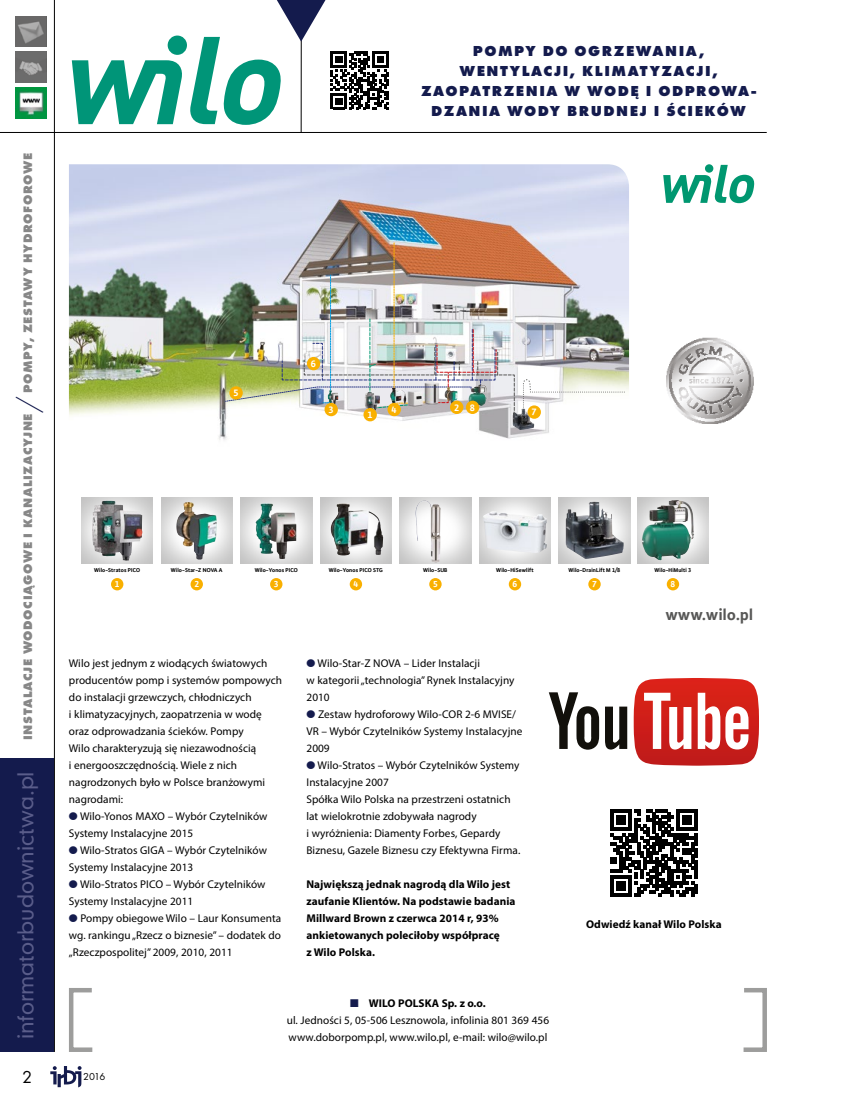
<style>
.page{position:relative;width:851px;height:1106px;background:#fff}
.page>*{position:absolute;margin:0;border:0;box-sizing:border-box;transform-origin:0 0}
.t1{font:30px "Futura TEE Ligh";color:#141b4d}
.t2{font:21px "Geometric 706 Md EU";color:#5a5d8a}
.t3{font:18px "Futura TEE";color:#000}
.t4{font:700 16.5px "WILO Plus FM";color:#575756}
.główny{font:700 15px/19.8px "Futura TEE Extr";letter-spacing:.1em;color:#141b4d;text-align:center}
.t5{font:700 12.75px "Futura TEE Extr";letter-spacing:.05em;color:#878787}
.główny-2{font:11.25px/17px "Myriad Pro";letter-spacing:.005em;color:#000}
.główny-3{font:700 11.25px/17px "Myriad Pro";letter-spacing:.005em;color:#000}
.t6{font:10.5px "Futura TEE";color:#000}
.t7{font:700 9.75px "WILO Plus FM";color:#fff}
.t8{font:700 9px "WILO Plus FM";color:#fff}
.t9{font:700 5.85px "WILO Plus FM";color:#000}
.s1{color:#141b4d}
</style>
<div class="page">
<hr style="left:54px;top:0;width:1px;height:1052px;background:#000">
<hr style="left:0;top:132px;width:766px;height:1px;background:#000">
<hr style="left:301px;top:36px;width:1px;height:97px;background:#000">
<div style="left:0;top:758px;width:54px;height:294px;background:#141b4d"></div>
<svg style="left:50px;top:1066px;width:31px;height:21px"></svg>
<img style="left:16px;top:88px;width:30px;height:30px">
<svg style="left:16px;top:16px;width:30px;height:31px"></svg>
<svg style="left:16px;top:52px;width:30px;height:30px"></svg>
<svg style="left:69px;top:988px;width:24px;height:64px"></svg>
<svg style="left:743px;top:988px;width:24px;height:64px"></svg>
<svg style="left:72px;top:0;width:316px;height:125px"></svg>
<svg style="left:610px;top:809px;width:87px;height:87px"></svg>
<img style="left:69px;top:164px;width:560px;height:276px">
<svg style="left:663px;top:165px;width:91px;height:38px"></svg>
<svg style="left:704px;top:164px;width:9px;height:9px"></svg>
<svg style="left:522px;top:379px;width:103px;height:33px"></svg>
<div style="left:111px;top:578px;width:12px;height:12px;background:#f9b000;border-radius:50%"></div>
<img style="left:81px;top:498px;width:72px;height:65px">
<img style="left:92px;top:501px;width:39px;height:59px">
<div style="left:190px;top:578px;width:13px;height:12px;background:#f9b000;border-radius:50%"></div>
<img style="left:161px;top:498px;width:71px;height:65px">
<svg style="left:180px;top:502px;width:8px;height:12px"></svg>
<div style="left:429px;top:578px;width:12px;height:12px;background:#f9b000;border-radius:50%"></div>
<img style="left:415px;top:501px;width:25px;height:61px">
<div style="left:508px;top:578px;width:13px;height:12px;background:#f9b000;border-radius:50%"></div>
<img style="left:479px;top:498px;width:71px;height:65px">
<div style="left:588px;top:578px;width:12px;height:12px;background:#f9b000;border-radius:50%"></div>
<div style="left:666px;top:578px;width:13px;height:12px;background:#f9b000;border-radius:50%"></div>
<img style="left:558px;top:498px;width:72px;height:65px">
<div style="left:349px;top:578px;width:13px;height:12px;background:#f9b000;border-radius:50%"></div>
<img style="left:320px;top:498px;width:71px;height:65px">
<svg style="left:336px;top:503px;width:6px;height:12px"></svg>
<div style="left:270px;top:578px;width:12px;height:12px;background:#f9b000;border-radius:50%"></div>
<img style="left:240px;top:498px;width:72px;height:65px">
<img style="left:255px;top:503px;width:18px;height:51px">
<svg style="left:484px;top:511px;width:9px;height:4px"></svg>
<img style="left:565px;top:501px;width:58px;height:58px">
<img style="left:512px;top:409px;width:22px;height:21px">
<img style="left:641px;top:500px;width:53px;height:61px">
<img style="left:225px;top:243px;width:290px;height:171px">
<img style="left:666px;top:337px;width:87px;height:87px">
<div style="left:363px;top:408px;width:14px;height:13px;background:#f9b000;border-radius:50%"></div>
<div style="left:450px;top:400px;width:13px;height:14px;background:#f9b000;border-radius:50%"></div>
<div style="left:324px;top:403px;width:14px;height:13px;background:#f9b000;border-radius:50%"></div>
<div style="left:387px;top:403px;width:14px;height:13px;background:#f9b000;border-radius:50%"></div>
<div style="left:229px;top:386px;width:14px;height:13px;background:#f9b000;border-radius:50%"></div>
<div style="left:307px;top:357px;width:13px;height:13px;background:#f9b000;border-radius:50%"></div>
<div style="left:527px;top:405px;width:14px;height:14px;background:#f9b000;border-radius:50%"></div>
<div style="left:466px;top:400px;width:13px;height:14px;background:#f9b000;border-radius:50%"></div>
<svg style="left:605px;top:706px;width:22px;height:43px"></svg>
<svg style="left:548px;top:692px;width:51px;height:57px"></svg>
<svg style="left:633px;top:678px;width:125px;height:87px"></svg>
<p class="główny" style="left:421px;top:41px;width:336px">POMPY DO OGRZEWANIA,<br>WENTYLACJI, KLIMATYZACJI,<br>ZAOPATRZENIA W WODĘ I ODPROWA-<br>DZANIA WODY BRUDNEJ I ŚCIEKÓW</p>
<p class="t5" style="left:20px;top:393px;width:242px;rotate:-90deg">POMPY, ZESTAWY HYDROFOROWE</p>
<p class="t7" style="left:311px;top:357px;width:7px">6</p>
<p class="t7" style="left:233px;top:386px;width:7px">5</p>
<p class="t1" style="left:11px;top:413px;width:18px;rotate:-90deg">/</p>
<p class="t7" style="left:470px;top:400px;width:7px">8</p>
<p class="t7" style="left:328px;top:403px;width:7px">3</p>
<p class="t7" style="left:391px;top:403px;width:7px">4</p>
<p class="t7" style="left:454px;top:400px;width:7px">2</p>
<p class="t7" style="left:531px;top:405px;width:7px">7</p>
<p class="t7" style="left:367px;top:408px;width:7px">1</p>
<p class="t5" style="left:20px;top:740px;width:328px;rotate:-90deg">INSTALACJE WODOCIĄGOWE I KANALIZACYJNE</p>
<p class="t9" style="left:94px;top:566px;width:48px">Wilo-Stratos PICO</p>
<p class="t9" style="left:171px;top:566px;width:53px">Wilo-Star-Z NOVA A</p>
<p class="t9" style="left:255px;top:566px;width:45px">Wilo-Yonos PICO</p>
<p class="t9" style="left:328px;top:566px;width:56px">Wilo-Yonos PICO STG</p>
<p class="t9" style="left:423px;top:566px;width:26px">Wilo-SUB</p>
<p class="t9" style="left:496px;top:566px;width:39px">Wilo-HiSewlift</p>
<p class="t8" style="left:274px;top:578px;width:6px">3</p>
<p class="t8" style="left:194px;top:578px;width:6px">2</p>
<p class="t8" style="left:512px;top:578px;width:6px">6</p>
<p class="t8" style="left:115px;top:578px;width:6px">1</p>
<p class="t8" style="left:433px;top:578px;width:6px">5</p>
<p class="t8" style="left:353px;top:578px;width:6px">4</p>
<p class="główny-2" style="left:69px;top:654px;width:215px">Wilo jest jednym z wiodących światowych producentów pomp i systemów pompowych do instalacji grzewczych, chłodniczych<br>i klimatyzacyjnych, zaopatrzenia w wodę oraz odprowadzania ścieków. Pompy<br>Wilo charakteryzują się niezawodnością<br>i energooszczędnością. Wiele z nich nagrodzonych było w Polsce branżowymi nagrodami:</p>
<p class="główny-2" style="left:69px;top:807px;width:200px"><span class="s1">●</span> Wilo-Yonos MAXO – Wybór Czytelników<br>Systemy Instalacyjne 2015</p>
<p class="główny-2" style="left:69px;top:841px;width:199px"><span class="s1">●</span> Wilo-Stratos GIGA – Wybór Czytelników<br>Systemy Instalacyjne 2013</p>
<p class="główny-2" style="left:69px;top:875px;width:198px"><span class="s1">●</span> Wilo-Stratos PICO – Wybór Czytelników<br>Systemy Instalacyjne 2011</p>
<p class="główny-2" style="left:69px;top:909px;width:214px;text-align:justify"><span class="s1">●</span> Pompy obiegowe Wilo – Laur Konsumenta wg. rankingu „Rzecz o biznesie” – dodatek do „Rzeczpospolitej” 2009, 2010, 2011</p>
<p class="główny-2" style="left:306px;top:654px;width:209px"><span class="s1">●</span> Wilo-Star-Z NOVA – Lider Instalacji<br>w kategorii „technologia” Rynek Instalacyjny<br>2010</p>
<p class="główny-2" style="left:306px;top:705px;width:217px"><span class="s1">●</span> Zestaw hydroforowy Wilo-COR 2-6 MVISE/<br>VR – Wybór Czytelników Systemy Instalacyjne<br>2009</p>
<p class="główny-2" style="left:306px;top:756px;width:214px"><span class="s1">●</span> Wilo-Stratos – Wybór Czytelników Systemy<br>Instalacyjne 2007</p>
<p class="główny-2" style="left:306px;top:790px;width:215px">Spółka Wilo Polska na przestrzeni ostatnich lat wielokrotnie zdobywała nagrody<br>i wyróżnienia: Diamenty Forbes, Gepardy Biznesu, Gazele Biznesu czy Efektywna Firma.</p>
<p class="główny-3" style="left:306px;top:875px;width:210px">Największą jednak nagrodą dla Wilo jest zaufanie Klientów. Na podstawie badania Millward Brown z czerwca 2014 r, 93% ankietowanych poleciłoby współpracę<br>z Wilo Polska.</p>
<h2 class="t2" style="left:11px;top:1039px;width:269px;rotate:-90deg">informatorbudownictwa.pl</h2>
<p class="t3" style="left:22px;top:1065px;width:12px">2</p>
<p class="t6" style="left:83px;top:1070px;width:24px">2016</p>
<p class="główny-3" style="left:350px;top:994px;width:137px"><span class="s1">■</span> WILO POLSKA Sp. z o.o.</p>
<p class="główny-2" style="left:287px;top:1011px;width:264px">ul. Jedności 5, 05-506 Lesznowola, infolinia 801 369 456</p>
<p class="główny-2" style="left:288px;top:1028px;width:260px">www.doborpomp.pl, www.wilo.pl, e-mail: wilo@wilo.pl</p>
<p class="t9" style="left:568px;top:566px;width:53px">Wilo-DrainLift M 1/8</p>
<p class="t9" style="left:654px;top:566px;width:38px">Wilo-HiMulti 3</p>
<p class="t8" style="left:592px;top:578px;width:6px">7</p>
<p class="t8" style="left:670px;top:578px;width:6px">8</p>
<p class="t4" style="left:665px;top:603px;width:89px">www.wilo.pl</p>
<p class="główny-3" style="left:586px;top:915px;width:137px">Odwiedź kanał Wilo Polska</p>
</div>
